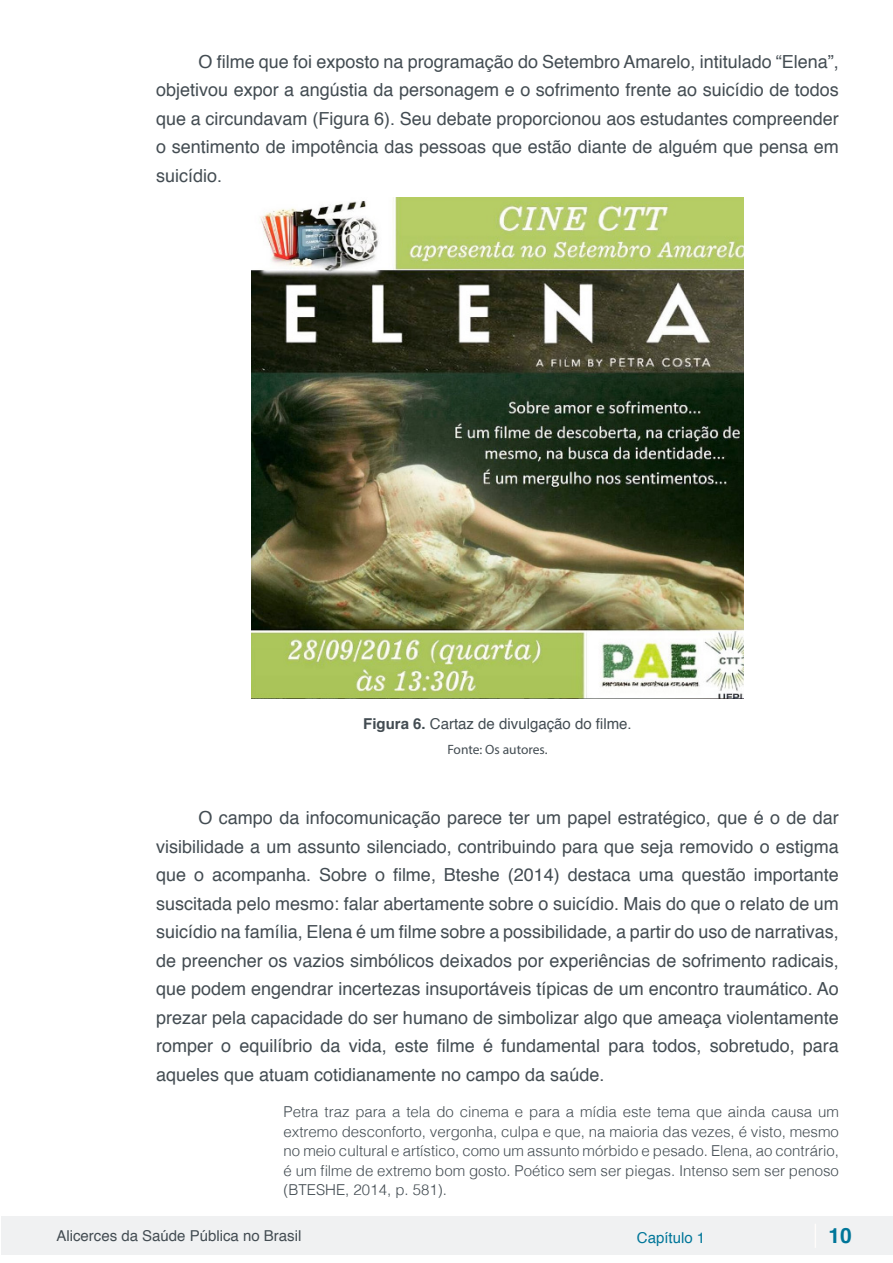
<style>
.page{position:relative;width:893px;height:1263px;background:#fff}
.page>*{position:absolute;margin:0;border:0;box-sizing:border-box;transform-origin:0 0}
.t1{font:700 21px "Helvetica";color:#007699}
.t2{font:18px/28.5px "Helvetica";color:#434c52;text-align:justify}
.t3{font:300 15px/19.5px "Helvetica";color:#434c52;text-align:justify}
.t4{font:15px "Helvetica";color:#434c52}
.t5{font:15px "Helvetica";color:#007699}
.t6{font:13.5px "Myriad Pro";color:#434c52}
.s1{font-weight:700}
</style>
<div class="page">
<div style="left:1px;top:1216px;width:891px;height:38px;background:#f0f1f2"></div>
<svg style="left:815px;top:1224px;width:1px;height:24px"></svg>
<img style="left:252px;top:197px;width:491px;height:501px">
<p class="t2" style="left:156px;top:47px;width:684px;text-indent:43px">O filme que foi exposto na programação do Setembro Amarelo, intitulado “Elena”, objetivou expor a angústia da personagem e o sofrimento frente ao suicídio de todos que a circundavam (Figura 6). Seu debate proporcionou aos estudantes compreender o sentimento de impotência das pessoas que estão diante de alguém que pensa em suicídio.</p>
<p class="t4" style="left:363px;top:712px;width:270px"><span class="s1">Figura 6.</span> Cartaz de divulgação do filme.</p>
<p class="t6" style="left:447px;top:741px;width:102px">Fonte: Os autores.</p>
<p class="t2" style="left:156px;top:804px;width:684px;text-indent:43px">O campo da infocomunicação parece ter um papel estratégico, que é o de dar visibilidade a um assunto silenciado, contribuindo para que seja removido o estigma que o acompanha. Sobre o filme, Bteshe (2014) destaca uma questão importante suscitada pelo mesmo: falar abertamente sobre o suicídio. Mais do que o relato de um suicídio na família, Elena é um filme sobre a possibilidade, a partir do uso de narrativas, de preencher os vazios simbólicos deixados por experiências de sofrimento radicais, que podem engendrar incertezas insuportáveis típicas de um encontro traumático. Ao prezar pela capacidade do ser humano de simbolizar algo que ameaça violentamente romper o equilíbrio da vida, este filme é fundamental para todos, sobretudo, para aqueles que atuam cotidianamente no campo da saúde.</p>
<p class="t3" style="left:284px;top:1101px;width:557px">Petra traz para a tela do cinema e para a mídia este tema que ainda causa um extremo desconforto, vergonha, culpa e que, na maioria das vezes, é visto, mesmo no meio cultural e artístico, como um assunto mórbido e pesado. Elena, ao contrário, é um filme de extremo bom gosto. Poético sem ser piegas. Intenso sem ser penoso (BTESHE, 2014, p. 581).</p>
<p class="t4" style="left:56px;top:1224px;width:247px">Alicerces da Saúde Pública no Brasil</p>
<p class="t5" style="left:637px;top:1226px;width:70px">Capítulo 1</p>
<p class="t1" style="left:828px;top:1219px;width:25px">10</p>
</div>
